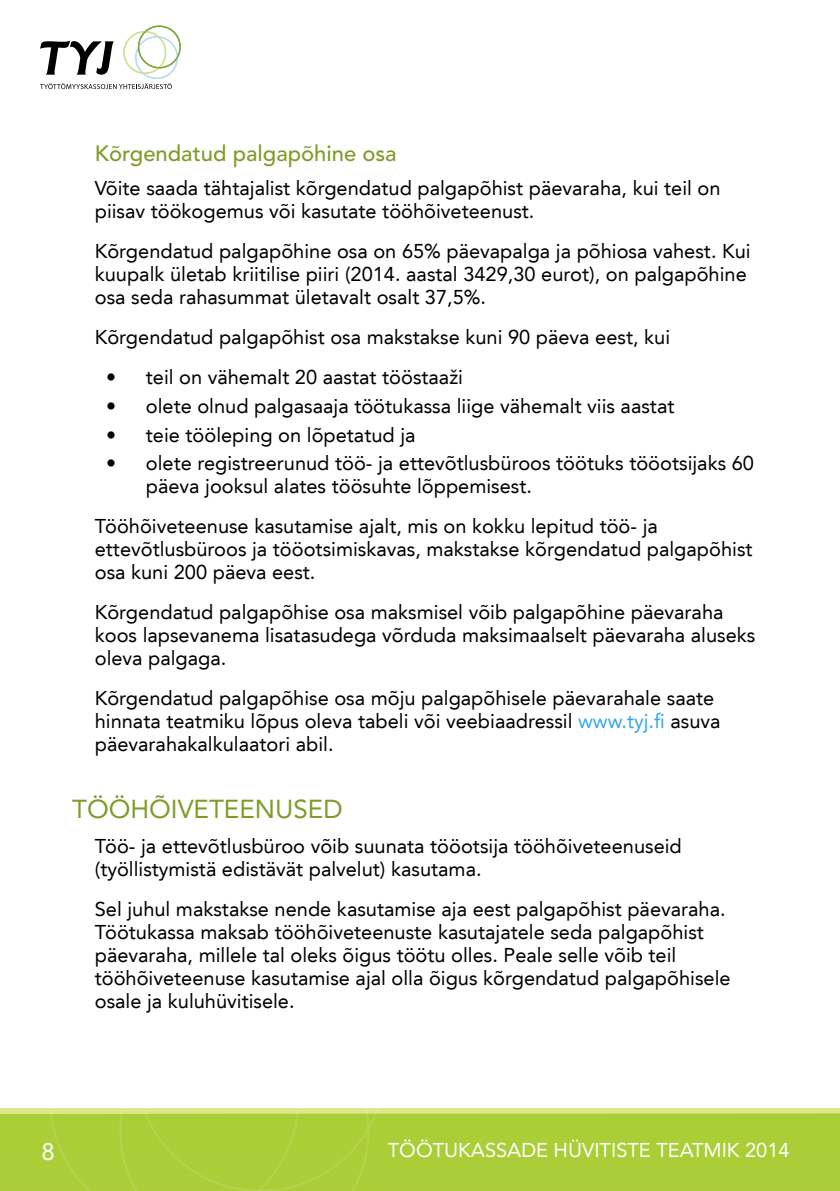
<style>
.page{position:relative;width:840px;height:1191px;background:#fff}
.page>*{position:absolute;margin:0;border:0;box-sizing:border-box;transform-origin:0 0}
.t1{font:26px "Avenir";color:#809b29}
.t2{font:24px "Avenir LT Std";color:#fff}
.t3{font:500 22px "Avenir LT Std";color:#809b29}
.t4{font:20px/23px "Avenir LT Std";color:#000}
.t5{font:20px "Avenir LT Std";color:#fff}
.s1{color:#36a7e9}
</style>
<div class="page">
<div style="left:0;top:1108px;width:839px;height:5px;background:#dfe78d"></div>
<div style="left:0;top:1113px;width:839px;height:78px;background:#aace37"></div>
<svg style="left:49px;top:1108px;width:87px;height:83px;background:#aecf3d"></svg>
<svg style="left:136px;top:1108px;width:249px;height:83px;background:#aecf3d"></svg>
<svg style="left:40px;top:26px;width:141px;height:63px"></svg>
<p class="t3" style="left:95px;top:140px;width:303px">Kõrgendatud palgapõhine osa</p>
<p class="t4" style="left:95px;top:177px;width:627px">Võite saada tähtajalist kõrgendatud palgapõhist päevaraha, kui teil on piisav töökogemus või kasutate tööhõiveteenust.</p>
<p class="t4" style="left:95px;top:240px;width:657px">Kõrgendatud palgapõhine osa on 65% päevapalga ja põhiosa vahest. Kui kuupalk ületab kriitilise piiri (2014. aastal 3429,30 eurot), on palgapõhine osa seda rahasummat ületavalt osalt 37,5%.</p>
<p class="t4" style="left:95px;top:326px;width:576px">Kõrgendatud palgapõhist osa makstakse kuni 90 päeva eest, kui</p>
<p class="t4" style="left:106px;top:366px;width:358px">• teil on vähemalt 20 aastat tööstaaži</p>
<p class="t4" style="left:106px;top:395px;width:569px">• olete olnud palgasaaja töötukassa liige vähemalt viis aastat</p>
<p class="t4" style="left:106px;top:423px;width:311px">• teie tööleping on lõpetatud ja</p>
<p class="t4" style="left:146px;top:452px;width:609px;text-indent:-40px">• olete registreerunud töö- ja ettevõtlusbüroos töötuks tööotsijaks 60 päeva jooksul alates töösuhte lõppemisest.</p>
<p class="t4" style="left:95px;top:515px;width:659px">Tööhõiveteenuse kasutamise ajalt, mis on kokku lepitud töö- ja ettevõtlusbüroos ja tööotsimiskavas, makstakse kõrgendatud palgapõhist osa kuni 200 päeva eest.</p>
<p class="t4" style="left:95px;top:601px;width:661px">Kõrgendatud palgapõhise osa maksmisel võib palgapõhine päevaraha koos lapsevanema lisatasudega võrduda maksimaalselt päevaraha aluseks oleva palgaga.</p>
<p class="t4" style="left:95px;top:687px;width:627px">Kõrgendatud palgapõhise osa mõju palgapõhisele päevarahale saate hinnata teatmiku lõpus oleva tabeli või veebiaadressil <span class="s1">www.tyj.fi</span> asuva päevarahakalkulaatori abil.</p>
<h1 class="t1" style="left:72px;top:794px;width:20px">TÖÖ</h1>
<h1 class="t1" style="left:130px;top:794px;width:79px">HÕIVETEE</h1>
<h1 class="t1" style="left:255px;top:794px;width:70px">NUSED</h1>
<p class="t4" style="left:95px;top:834px;width:588px">Töö- ja ettevõtlusbüroo võib suunata tööotsija tööhõiveteenuseid (työllistymistä edistävät palvelut) kasutama.</p>
<p class="t4" style="left:95px;top:897px;width:637px">Sel juhul makstakse nende kasutamise aja eest palgapõhist päevaraha.<br>Töötukassa maksab tööhõiveteenuste kasutajatele seda palgapõhist päevaraha, millele tal oleks õigus töötu olles. Peale selle võib teil tööhõiveteenuse kasutamise ajal olla õigus kõrgendatud palgapõhisele osale ja kuluhüvitisele.</p>
<p class="t2" style="left:42px;top:1137px;width:15px">8</p>
<p class="t5" style="left:387px;top:1138px;width:403px">TÖÖTUKASSADE HÜVITISTE TEATMIK 2014</p>
</div>
